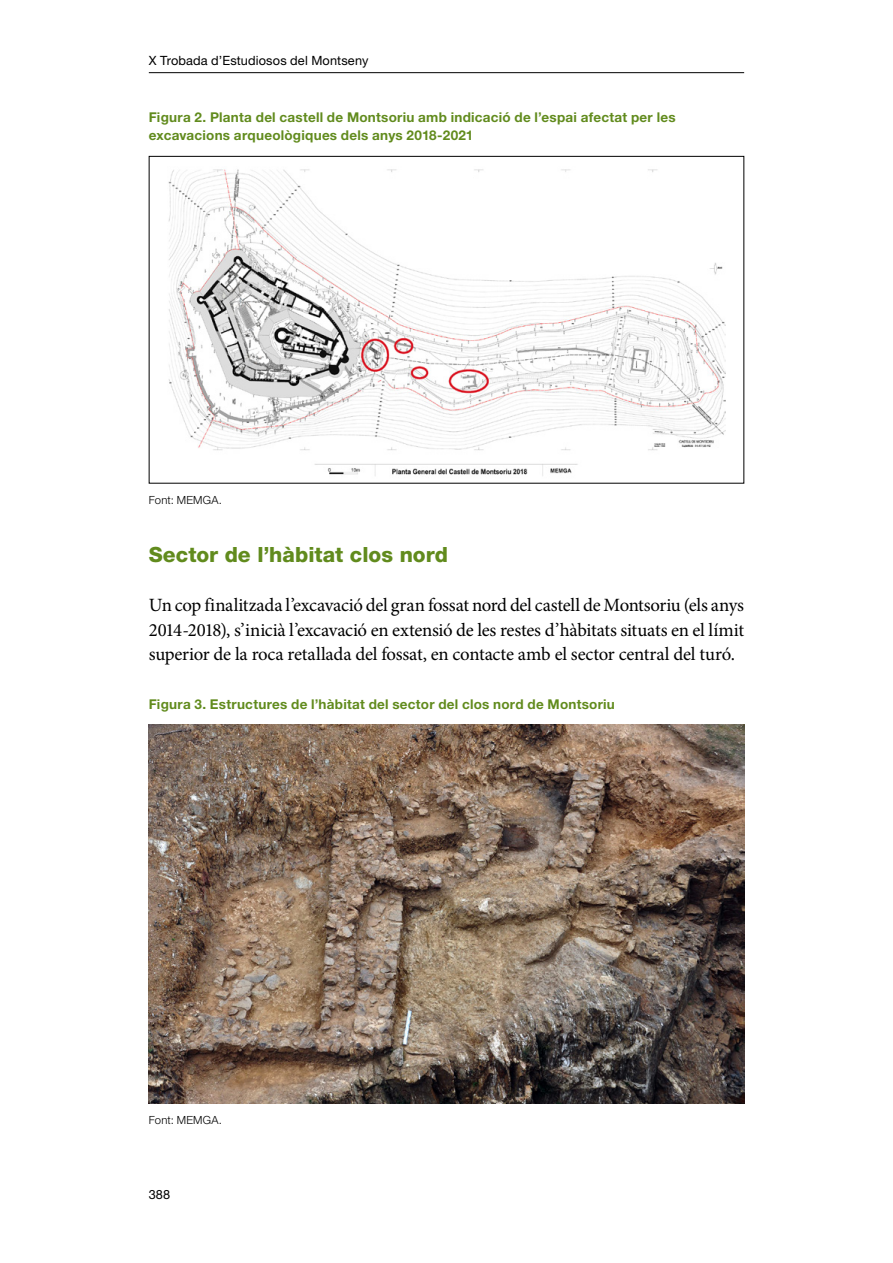
<style>
.page{position:relative;width:893px;height:1263px;background:#fff}
.page>*{position:absolute;margin:0;border:0;box-sizing:border-box;transform-origin:0 0}
.Títol_2{font:800 21px "Helvetica Neue LT Std";color:#618b1d}
.Text_N1_1a__NO_sang{font:18.75px/24.5px "Minion Pro";letter-spacing:-.01em;color:#000;text-align:justify}
.Taulas_Color_Titol{font:700 13.5px/18px "Helvetica Neue LT Std";letter-spacing:.02em;color:#618b1d}
.t1{font:12.75px "Helvetica Neue LT Std";letter-spacing:.01em;color:#000}
.Taulas_Color_Font{font:300 11.25px "Helvetica Neue LT Std";letter-spacing:.015em;color:#000}
</style>
<div class="page">
<hr style="left:149px;top:72px;width:595px;height:1px;background:#000">
<img style="left:168px;top:169px;width:557px;height:307px">
<img style="left:149px;top:725px;width:595px;height:378px">
<p class="t1" style="left:149px;top:53px;width:221px">X Trobada d’Estudiosos del Montseny</p>
<p class="Taulas_Color_Titol" style="left:149px;top:108px;width:528px">Figura 2. Planta del castell de Montsoriu amb indicació de l’espai afectat per les excavacions arqueològiques dels anys 2018-2021</p>
<p class="Taulas_Color_Font" style="left:149px;top:493px;width:75px">Font: MEMGA.</p>
<p class="Títol_2" style="left:149px;top:542px;width:301px">Sector de l’hàbitat clos nord</p>
<p class="Text_N1_1a__NO_sang" style="left:149px;top:593px;width:597px">Un cop finalitzada l’excavació del gran fossat nord del castell de Montsoriu (els anys 2014-2018), s’inicià l’excavació en extensió de les restes d’hàbitats situats en el límit superior de la roca retallada del fossat, en contacte amb el sector central del turó.</p>
<p class="Taulas_Color_Titol" style="left:149px;top:695px;width:468px">Figura 3. Estructures de l’hàbitat del sector del clos nord de Montsoriu</p>
<p class="Taulas_Color_Font" style="left:149px;top:1113px;width:75px">Font: MEMGA.</p>
<p class="t1" style="left:149px;top:1186px;width:23px">388</p>
</div>
